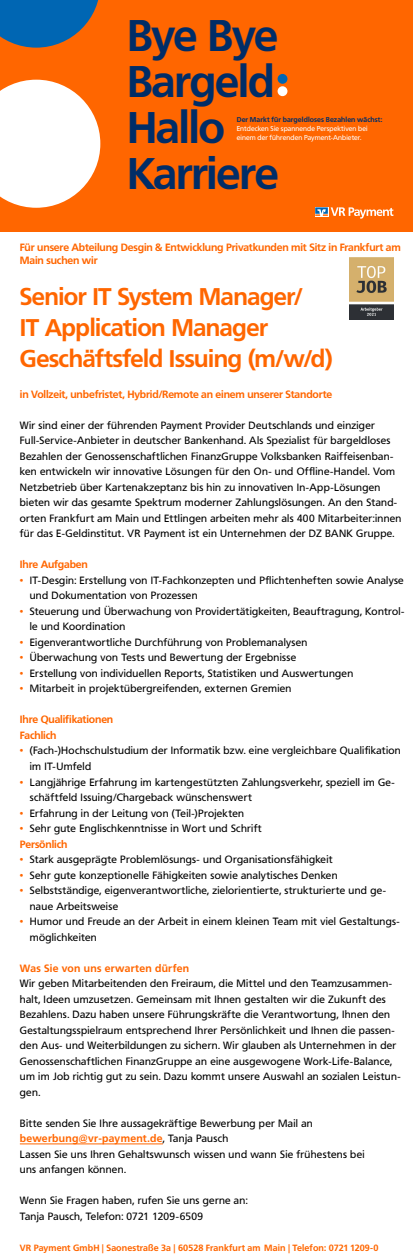
<style>
.page{position:relative;width:413px;height:1260px;background:#fff}
.page>*{position:absolute;margin:0;border:0;box-sizing:border-box;transform-origin:0 0}
.t1{font:700 44px/46px "Frutiger VR";letter-spacing:-.025em;color:#002d67}
.t2{font:700 24px/31px "Frutiger VR";letter-spacing:-.02em;color:#f60}
.t3{font:10.5px/15.5px "Frutiger VR";letter-spacing:.025em;color:#000}
.t4{font:700 10.5px/12.6px "Frutiger VR";letter-spacing:-.01em;color:#f60}
.t5{font:700 10.5px "Frutiger VR";letter-spacing:.03em;color:#f60}
.t6{font:700 9px "Frutiger VR";letter-spacing:.01em;color:#f60}
.t7{font:7px/9px "Frutiger VR";letter-spacing:.01em;color:#fff}
.t8{font:700 7px "Frutiger VR";letter-spacing:.015em;color:#002d67}
.s1{color:#f60}
.s2{font-weight:700;color:#f60}
</style>
<div class="page">
<hr style="left:20px;top:1143px;width:143px;height:1px;background:#f60">
<div style="left:0;top:0;width:412px;height:231px;background:#f60"></div>
<svg style="left:0;top:80px;width:100px;height:128px;background:#ffe7d7"></svg>
<svg style="left:0;top:0;width:99px;height:48px"></svg>
<svg style="left:315px;top:207px;width:78px;height:11px"></svg>
<div style="left:277px;top:86px;width:10px;height:10px;background:#fff;border-radius:50%"></div>
<div style="left:277px;top:74px;width:10px;height:10px;background:#0066b3;border-radius:50%"></div>
<img style="left:349px;top:257px;width:44px;height:62px">
<h1 class="t1" style="left:127px;top:13px;width:153px">Bye Bye<br>Bargeld<br>Hallo<br>Karriere</h1>
<p class="t8" style="left:236px;top:116px;width:147px">Der Markt für bargeldloses Bezahlen wächst:</p>
<p class="t7" style="left:236px;top:124px;width:132px">Entdecken Sie spannende Perspektiven bei einem der führenden Payment-Anbieter.</p>
<p class="t4" style="left:20px;top:241px;width:382px">Für unsere Abteilung Desgin &amp; Entwicklung Privatkunden mit Sitz in Frankfurt am<br>Main suchen wir</p>
<h2 class="t2" style="left:20px;top:281px;width:314px">Senior IT System Manager/<br>IT Application Manager<br>Geschäftsfeld Issuing (m/w/d)</h2>
<p class="t4" style="left:20px;top:388px;width:314px">in Vollzeit, unbefristet, Hybrid/Remote an einem unserer Standorte</p>
<p class="t3" style="left:20px;top:417px;width:383px">Wir sind einer der führenden Payment Provider Deutschlands und einziger Full-Service-Anbieter in deutscher Bankenhand. Als Spezialist für bargeldloses Bezahlen der Genossenschaftlichen FinanzGruppe Volksbanken Raiffeisenban&shy;ken entwickeln wir innovative Lösungen für den On- und Offline-Handel. Vom Netzbetrieb über Kartenakzeptanz bis hin zu innovativen In-App-Lösungen bieten wir das gesamte Spektrum moderner Zahlungslösungen. An den Stand&shy;orten Frankfurt am Main und Ettlingen arbeiten mehr als 400 Mitarbeiter:innen für das E-Geldinstitut. VR Payment ist ein Unternehmen der DZ BANK Gruppe.</p>
<p class="t4" style="left:20px;top:558px;width:69px">Ihre Aufgaben</p>
<p class="t3" style="left:30px;top:572px;width:375px;text-indent:-10px"><span class="s1">•</span> IT-Desgin: Erstellung von IT-Fachkonzepten und Pflichtenheften sowie Analyse und Dokumentation von Prozessen</p>
<p class="t3" style="left:30px;top:603px;width:376px;text-indent:-10px"><span class="s1">•</span> Steuerung und Überwachung von Providertätigkeiten, Beauftragung, Kontrol&shy;le und Koordination</p>
<p class="t3" style="left:20px;top:634px;width:289px"><span class="s1">•</span> Eigenverantwortliche Durchführung von Problemanalysen</p>
<p class="t3" style="left:20px;top:650px;width:277px"><span class="s1">•</span> Überwachung von Tests und Bewertung der Ergebnisse</p>
<p class="t3" style="left:20px;top:665px;width:335px"><span class="s1">•</span> Erstellung von individuellen Reports, Statistiken und Auswertungen</p>
<p class="t3" style="left:20px;top:681px;width:273px"><span class="s1">•</span> Mitarbeit in projektübergreifenden, externen Gremien</p>
<p class="t4" style="left:20px;top:712px;width:95px;line-height:15.5px">Ihre Qualifikationen<br>Fachlich</p>
<p class="t3" style="left:30px;top:743px;width:372px;text-indent:-10px"><span class="s1">•</span> (Fach-)Hochschulstudium der Informatik bzw. eine vergleichbare Qualifikation im IT-Umfeld</p>
<p class="t3" style="left:30px;top:774px;width:366px;text-indent:-10px"><span class="s1">•</span> Langjährige Erfahrung im kartengestützten Zahlungsverkehr, speziell im Ge&shy;schäftfeld Issuing/Chargeback wünschenswert</p>
<p class="t3" style="left:20px;top:805px;width:225px"><span class="s1">•</span> Erfahrung in der Leitung von (Teil-)Projekten</p>
<p class="t3" style="left:20px;top:820px;width:243px"><span class="s1">•</span> Sehr gute Englischkenntnisse in Wort und Schrift<br><span class="s2">Persönlich</span></p>
<p class="t3" style="left:20px;top:851px;width:314px"><span class="s1">•</span> Stark ausgeprägte Problemlösungs- und Organisationsfähigkeit</p>
<p class="t3" style="left:20px;top:867px;width:319px"><span class="s1">•</span> Sehr gute konzeptionelle Fähigkeiten sowie analytisches Denken</p>
<p class="t3" style="left:30px;top:882px;width:357px;text-indent:-10px"><span class="s1">•</span> Selbstständige, eigenverantwortliche, zielorientierte, strukturierte und ge&shy;naue Arbeitsweise</p>
<p class="t3" style="left:30px;top:913px;width:371px;text-indent:-10px"><span class="s1">•</span> Humor und Freude an der Arbeit in einem kleinen Team mit viel Gestaltungs&shy;möglichkeiten</p>
<p class="t5" style="left:20px;top:961px;width:171px">Was Sie von uns erwarten dürfen</p>
<p class="t3" style="left:20px;top:975px;width:382px">Wir geben Mitarbeitenden den Freiraum, die Mittel und den Teamzusammen&shy;halt, Ideen umzusetzen. Gemeinsam mit Ihnen gestalten wir die Zukunft des Bezahlens. Dazu haben unsere Führungskräfte die Verantwortung, Ihnen den Gestaltungsspielraum entsprechend Ihrer Persönlichkeit und Ihnen die passen&shy;den Aus- und Weiterbildungen zu sichern. Wir glauben als Unternehmen in der Genossenschaftlichen FinanzGruppe an eine ausgewogene Work-Life-Balance, um im Job richtig gut zu sein. Dazu kommt unsere Auswahl an sozialen Leistun&shy;gen.</p>
<p class="t3" style="left:20px;top:1115px;width:346px">Bitte senden Sie Ihre aussagekräftige Bewerbung per Mail an <span class="s2">bewerbung@vr-payment.de</span>, Tanja Pausch<br>Lassen Sie uns Ihren Gehaltswunsch wissen und wann Sie frühestens bei uns anfangen können.</p>
<p class="t3" style="left:20px;top:1192px;width:229px">Wenn Sie Fragen haben, rufen Sie uns gerne an:<br>Tanja Pausch, Telefon: 0721 1209-6509</p>
<p class="t6" style="left:20px;top:1241px;width:360px">VR Payment GmbH | Saonestraße 3a | 60528 Frankfurt am Main | Telefon: 0721 1209-0</p>
</div>
